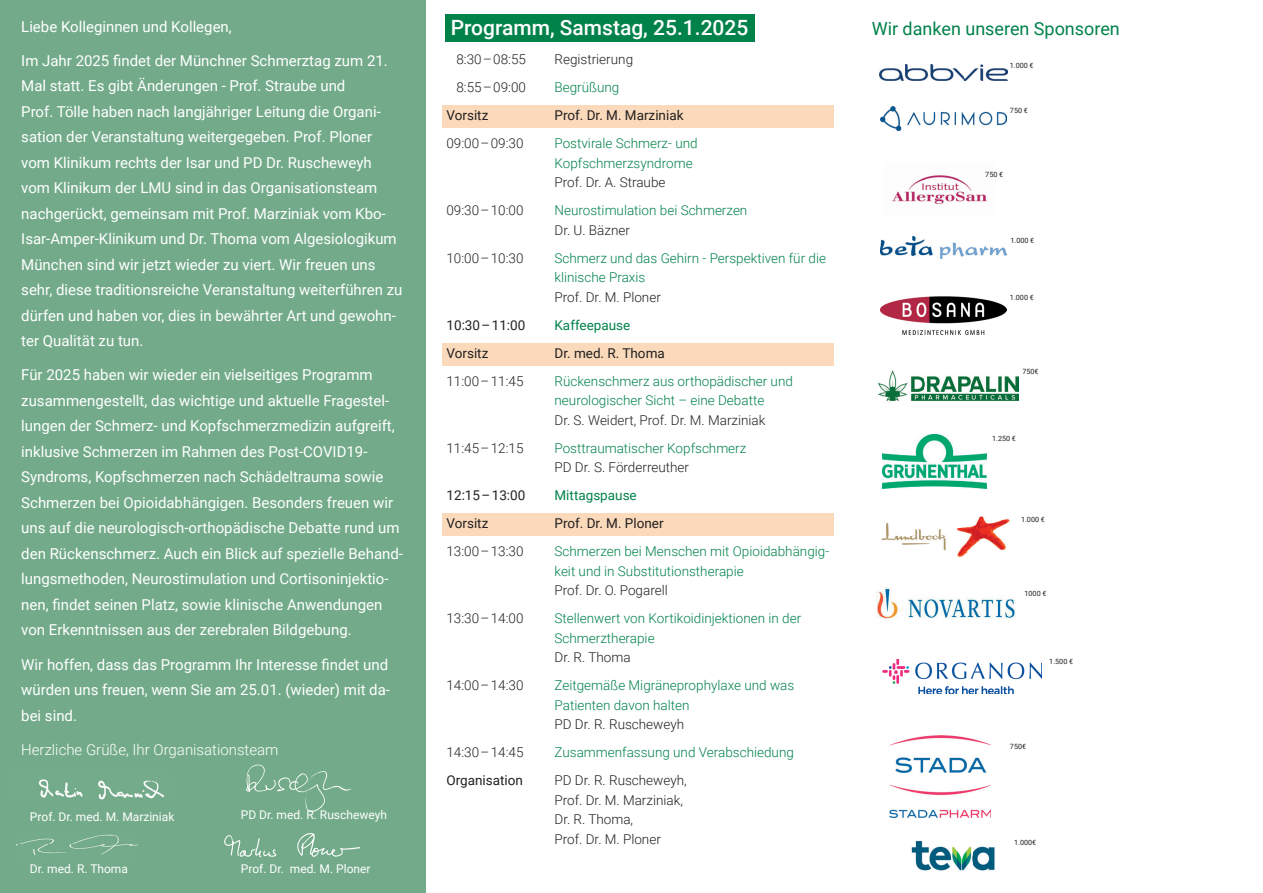
<style>
.page{position:relative;width:1263px;height:893px;background:#fff}
.page>*{position:absolute;margin:0;border:0;box-sizing:border-box;transform-origin:0 0}
.t1{font:500 21px "Roboto";color:#fff}
.t2{font:18px "Roboto";color:#01824a}
.t3{font:15px/25.5px "Roboto";color:#fff}
.t4{font:300 15px "Roboto";color:#fff}
.t5{font:300 13.5px/19.5px "Roboto";color:#01824a}
.t6{font:300 13.5px/19.5px "Roboto";color:#231f20}
.t7{font:13.5px "Roboto";color:#231f20}
.t8{font:13.5px "Roboto";color:#01824a}
.t9{font:12px "Roboto";color:#fff}
.t10{font:7.2px "Roboto";color:#231f20}
</style>
<div class="page">
<div style="left:445px;top:15px;width:309px;height:27px;background:#01824a"></div>
<div style="left:442px;top:106px;width:391px;height:22px;background:#fadabb"></div>
<div style="left:442px;top:343px;width:391px;height:22px;background:#fadabb"></div>
<div style="left:442px;top:514px;width:391px;height:22px;background:#fadabb"></div>
<div style="left:0;top:0;width:425px;height:893px;background:#73ab8a"></div>
<img style="left:892px;top:175px;width:95px;height:29px">
<img style="left:881px;top:516px;width:128px;height:40px">
<img style="left:879px;top:64px;width:128px;height:16px">
<img style="left:876px;top:587px;width:140px;height:32px">
<img style="left:882px;top:435px;width:104px;height:53px">
<img style="left:911px;top:840px;width:84px;height:31px">
<img style="left:878px;top:370px;width:140px;height:31px">
<img style="left:889px;top:736px;width:102px;height:81px">
<img style="left:880px;top:106px;width:126px;height:25px">
<img style="left:881px;top:236px;width:126px;height:23px">
<img style="left:880px;top:296px;width:126px;height:38px">
<img style="left:882px;top:659px;width:160px;height:35px">
<img style="left:38px;top:779px;width:127px;height:21px">
<img style="left:246px;top:764px;width:106px;height:48px">
<img style="left:16px;top:834px;width:122px;height:21px">
<img style="left:225px;top:833px;width:135px;height:25px">
<p class="t3" style="left:21px;top:13px;width:212px">Liebe Kolleginnen und Kollegen,</p>
<p class="t3" style="left:21px;top:47px;width:383px">Im Jahr 2025 findet der Münchner Schmerztag zum 21.<br>Mal statt. Es gibt Änderungen - Prof. Straube und<br>Prof. Tölle haben nach langjähriger Leitung die Organi&shy;sation der Veranstaltung weitergegeben. Prof. Ploner vom Klinikum rechts der Isar und PD Dr. Ruscheweyh vom Klinikum der LMU sind in das Organisationsteam nachgerückt, gemeinsam mit Prof. Marziniak vom Kbo-Isar-Amper-Klinikum und Dr. Thoma vom Algesiologikum München sind wir jetzt wieder zu viert. Wir freuen uns sehr, diese traditionsreiche Veranstaltung weiterführen zu dürfen und haben vor, dies in bewährter Art und gewohn&shy;ter Qualität zu tun.</p>
<p class="t3" style="left:21px;top:362px;width:383px">Für 2025 haben wir wieder ein vielseitiges Programm zusammengestellt, das wichtige und aktuelle Fragestel&shy;lungen der Schmerz- und Kopfschmerzmedizin aufgreift, inklusive Schmerzen im Rahmen des Post-COVID19- Syndroms, Kopfschmerzen nach Schädeltrauma sowie Schmerzen bei Opioidabhängigen. Besonders freuen wir uns auf die neurologisch-orthopädische Debatte rund um den Rückenschmerz. Auch ein Blick auf spezielle Behand&shy;lungsmethoden, Neurostimulation und Cortisoninjektio&shy;nen, findet seinen Platz, sowie klinische Anwendungen von Erkenntnissen aus der zerebralen Bildgebung.</p>
<p class="t3" style="left:21px;top:651px;width:370px">Wir hoffen, dass das Programm Ihr Interesse findet und würden uns freuen, wenn Sie am 25.01. (wieder) mit da&shy;bei sind.</p>
<p class="t4" style="left:21px;top:739px;width:259px">Herzliche Grüße, Ihr Organisationsteam</p>
<p class="t9" style="left:30px;top:808px;width:146px">Prof. Dr. med. M. Marziniak</p>
<p class="t9" style="left:241px;top:807px;width:148px">PD Dr. med. R. Ruscheweyh</p>
<p class="t9" style="left:30px;top:860px;width:100px">Dr. med. R. Thoma</p>
<p class="t9" style="left:241px;top:860px;width:131px">Prof. Dr. med. M. Ploner</p>
<h1 class="t1" style="left:451px;top:13px;width:299px">Programm, Samstag, 25.1.2025</h1>
<p class="t6" style="left:456px;top:49px;width:71px">8:30 – 08:55</p>
<p class="t6" style="left:554px;top:49px;width:80px">Registrierung</p>
<p class="t6" style="left:456px;top:77px;width:71px">8:55 – 09:00</p>
<p class="t5" style="left:554px;top:77px;width:66px">Begrüßung</p>
<p class="t7" style="left:446px;top:106px;width:43px">Vorsitz</p>
<p class="t7" style="left:554px;top:106px;width:131px">Prof. Dr. M. Marziniak</p>
<p class="t6" style="left:446px;top:133px;width:79px">09:00 – 09:30</p>
<p class="t5" style="left:554px;top:133px;width:145px">Postvirale Schmerz- und<br>Kopfschmerzsyndrome</p>
<p class="t6" style="left:554px;top:172px;width:112px">Prof. Dr. A. Straube</p>
<p class="t6" style="left:446px;top:200px;width:79px">09:30 – 10:00</p>
<p class="t5" style="left:554px;top:200px;width:194px">Neurostimulation bei Schmerzen</p>
<p class="t6" style="left:554px;top:220px;width:77px">Dr. U. Bäzner</p>
<p class="t6" style="left:446px;top:248px;width:79px">10:00 – 10:30</p>
<p class="t5" style="left:554px;top:248px;width:273px">Schmerz und das Gehirn - Perspektiven für die klinische Praxis</p>
<p class="t6" style="left:554px;top:287px;width:108px">Prof. Dr. M. Ploner</p>
<p class="t7" style="left:446px;top:315px;width:80px">10:30 – 11:00</p>
<p class="t8" style="left:554px;top:315px;width:77px">Kaffeepause</p>
<p class="t7" style="left:446px;top:343px;width:43px">Vorsitz</p>
<p class="t7" style="left:554px;top:343px;width:112px">Dr. med. R. Thoma</p>
<p class="t6" style="left:446px;top:371px;width:79px">11:00 – 11:45</p>
<p class="t5" style="left:554px;top:371px;width:240px">Rückenschmerz aus orthopädischer und neurologischer Sicht – eine Debatte</p>
<p class="t6" style="left:554px;top:410px;width:212px">Dr. S. Weidert, Prof. Dr. M. Marziniak</p>
<p class="t6" style="left:446px;top:438px;width:79px">11:45 – 12:15</p>
<p class="t5" style="left:554px;top:438px;width:193px">Posttraumatischer Kopfschmerz</p>
<p class="t6" style="left:554px;top:457px;width:136px">PD Dr. S. Förderreuther</p>
<p class="t7" style="left:446px;top:486px;width:80px">12:15 – 13:00</p>
<p class="t8" style="left:554px;top:486px;width:84px">Mittagspause</p>
<p class="t7" style="left:446px;top:514px;width:43px">Vorsitz</p>
<p class="t7" style="left:554px;top:514px;width:111px">Prof. Dr. M. Ploner</p>
<p class="t6" style="left:446px;top:541px;width:79px">13:00 – 13:30</p>
<p class="t5" style="left:554px;top:541px;width:276px">Schmerzen bei Menschen mit Opioidabhängig&shy;keit und in Substitutionstherapie</p>
<p class="t6" style="left:554px;top:580px;width:115px">Prof. Dr. O. Pogarell</p>
<p class="t6" style="left:446px;top:608px;width:79px">13:30 – 14:00</p>
<p class="t5" style="left:554px;top:608px;width:248px">Stellenwert von Kortikoidinjektionen in der<br>Schmerztherapie</p>
<p class="t6" style="left:554px;top:647px;width:78px">Dr. R. Thoma</p>
<p class="t6" style="left:446px;top:675px;width:79px">14:00 – 14:30</p>
<p class="t5" style="left:554px;top:675px;width:241px">Zeitgemäße Migräneprophylaxe und was<br>Patienten davon halten</p>
<p class="t6" style="left:554px;top:714px;width:131px">PD Dr. R. Ruscheweyh</p>
<p class="t6" style="left:446px;top:742px;width:79px">14:30 – 14:45</p>
<p class="t5" style="left:554px;top:742px;width:241px">Zusammenfassung und Verabschiedung</p>
<p class="t7" style="left:446px;top:771px;width:78px">Organisation</p>
<p class="t6" style="left:554px;top:770px;width:134px">PD Dr. R. Ruscheweyh,<br>Prof. Dr. M. Marziniak,<br>Dr. R. Thoma,<br>Prof. Dr. M. Ploner</p>
<p class="t2" style="left:872px;top:16px;width:250px">Wir danken unseren Sponsoren</p>
<p class="t10" style="left:1010px;top:61px;width:25px">1.000 €</p>
<p class="t10" style="left:1010px;top:105px;width:19px">750 €</p>
<p class="t10" style="left:985px;top:169px;width:19px">750 €</p>
<p class="t10" style="left:1010px;top:235px;width:25px">1.000 €</p>
<p class="t10" style="left:1010px;top:292px;width:25px">1.000 €</p>
<p class="t10" style="left:1022px;top:367px;width:18px">750€</p>
<p class="t10" style="left:992px;top:433px;width:25px">1.250 €</p>
<p class="t10" style="left:1021px;top:514px;width:25px">1.000 €</p>
<p class="t10" style="left:1024px;top:588px;width:24px">1000 €</p>
<p class="t10" style="left:1049px;top:656px;width:25px">1.500 €</p>
<p class="t10" style="left:1010px;top:742px;width:18px">750€</p>
<p class="t10" style="left:1014px;top:838px;width:24px">1.000€</p>
</div>
